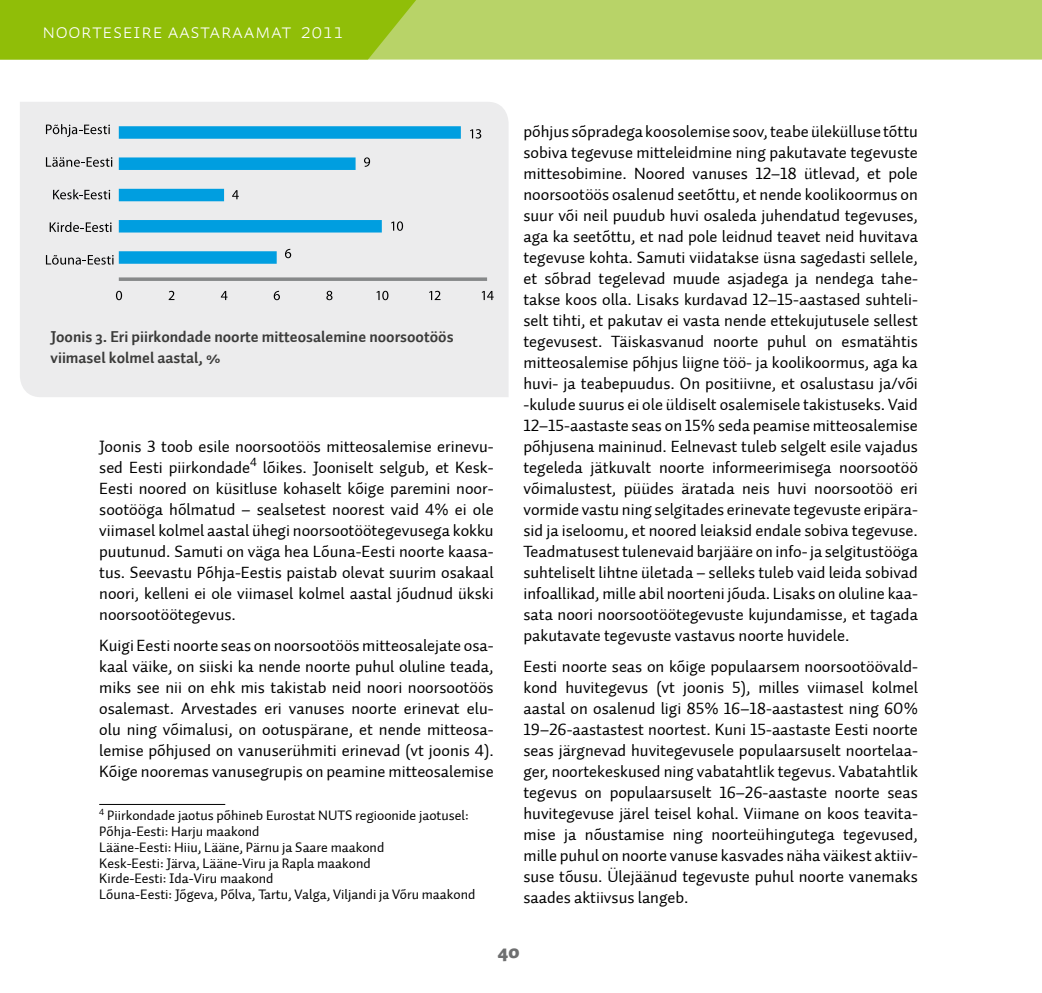
<style>
.page{position:relative;width:1042px;height:993px;background:#fff}
.page>*{position:absolute;margin:0;border:0;box-sizing:border-box;transform-origin:0 0}
.t1{font:21px "Auto 1 Light Sm Cp";color:#fff}
.t2{font:900 19.25px "Auto 1";color:#6e6f70}
.t3{font:16.62px/21px "Auto 1 Regular LF";color:#000;text-align:justify}
.t4{font:700 15.75px/21px "Auto 2";color:#3b3b3a}
.t5{font:14px/15.8px "Auto 1 Regular LF";color:#000}
</style>
<div class="page">
<div style="left:416px;top:0;width:626px;height:60px;background:#b8d368"></div>
<svg style="left:0;top:0;width:416px;height:60px;background:#92bf0e"></svg>
<div style="left:20px;top:102px;width:488px;height:295px;background:#ececed"></div>
<hr style="left:99px;top:803px;width:126px;height:1px;background:#000">
<svg style="left:119px;top:126px;width:342px;height:138px;background:#a6d5e9"></svg>
<svg style="left:119px;top:277px;width:368px;height:4px"></svg>
<svg style="left:285px;top:249px;width:6px;height:9px"></svg>
<svg style="left:391px;top:221px;width:12px;height:10px"></svg>
<svg style="left:232px;top:190px;width:7px;height:9px"></svg>
<svg style="left:364px;top:157px;width:6px;height:10px"></svg>
<svg style="left:470px;top:129px;width:11px;height:9px"></svg>
<svg style="left:116px;top:291px;width:6px;height:9px"></svg>
<svg style="left:169px;top:291px;width:5px;height:9px"></svg>
<svg style="left:221px;top:291px;width:6px;height:9px"></svg>
<svg style="left:274px;top:291px;width:6px;height:9px"></svg>
<svg style="left:326px;top:291px;width:6px;height:9px"></svg>
<svg style="left:376px;top:291px;width:12px;height:9px"></svg>
<svg style="left:429px;top:291px;width:11px;height:9px"></svg>
<svg style="left:482px;top:291px;width:12px;height:9px"></svg>
<svg style="left:46px;top:255px;width:68px;height:9px"></svg>
<svg style="left:50px;top:222px;width:62px;height:10px"></svg>
<svg style="left:53px;top:189px;width:57px;height:10px"></svg>
<svg style="left:46px;top:157px;width:66px;height:10px"></svg>
<svg style="left:46px;top:124px;width:64px;height:13px"></svg>
<p class="t1" style="left:42px;top:18px;width:303px">Noorteseire aastaraamat 2011</p>
<p class="t4" style="left:51px;top:327px;width:404px">Joonis 3. Eri piirkondade noorte mitteosalemine noorsootöös viimasel kolmel aastal, %</p>
<p class="t3" style="left:99px;top:436px;width:396px">Joonis 3 toob esile noorsootöös mitteosalemise erinevu&shy;sed Eesti piirkondade<sup>4</sup> lõikes. Jooniselt selgub, et Kesk-Eesti noored on küsitluse kohaselt kõige paremini noor&shy;sootööga hõlmatud – sealsetest noorest vaid 4% ei ole viimasel kolmel aastal ühegi noorsootöötegevusega kokku puutunud. Samuti on väga hea Lõuna-Eesti noorte kaasa&shy;tus. Seevastu Põhja-Eestis paistab olevat suurim osakaal noori, kelleni ei ole viimasel kolmel aastal jõudnud ükski noorsootöötegevus.</p>
<p class="t3" style="left:99px;top:635px;width:396px">Kuigi Eesti noorte seas on noorsootöös mitteosalejate osa&shy;kaal väike, on siiski ka nende noorte puhul oluline teada, miks see nii on ehk mis takistab neid noori noorsootöös osalemast. Arvestades eri vanuses noorte erinevat elu&shy;olu ning võimalusi, on ootuspärane, et nende mitteosa&shy;lemise põhjused on vanuserühmiti erinevad (vt joonis 4).<br>Kõige nooremas vanusegrupis on peamine mitteosalemise</p>
<p class="t5" style="left:99px;top:807px;width:378px"><sup>4</sup> Piirkondade jaotus põhineb Eurostat NUTS regioonide jaotusel:<br>Põhja-Eesti: Harju maakond<br>Lääne-Eesti: Hiiu, Lääne, Pärnu ja Saare maakond<br>Kesk-Eesti: Järva, Lääne-Viru ja Rapla maakond<br>Kirde-Eesti: Ida-Viru maakond<br>Lõuna-Eesti: Jõgeva, Põlva, Tartu, Valga, Viljandi ja Võru maakond</p>
<p class="t3" style="left:523px;top:121px;width:396px">põhjus sõpradega koosolemise soov, teabe ülekülluse tõttu sobiva tegevuse mitteleidmine ning pakutavate tegevuste mittesobimine. Noored vanuses 12–18 ütlevad, et pole noorsootöös osalenud seetõttu, et nende koolikoormus on suur või neil puudub huvi osaleda juhendatud tegevuses, aga ka seetõttu, et nad pole leidnud teavet neid huvitava tegevuse kohta. Samuti viidatakse üsna sagedasti sellele, et sõbrad tegelevad muude asjadega ja nendega tahe&shy;takse koos olla. Lisaks kurdavad 12–15-aastased suhteli&shy;selt tihti, et pakutav ei vasta nende ettekujutusele sellest tegevusest. Täiskasvanud noorte puhul on esmatähtis mitteosalemise põhjus liigne töö- ja koolikoormus, aga ka huvi- ja teabepuudus. On positiivne, et osalustasu ja/või -kulude suurus ei ole üldiselt osalemisele takistuseks. Vaid 12–15-aastaste seas on 15% seda peamise mitteosalemise põhjusena maininud. Eelnevast tuleb selgelt esile vajadus tegeleda jätkuvalt noorte informeerimisega noorsootöö võimalustest, püüdes äratada neis huvi noorsootöö eri vormide vastu ning selgitades erinevate tegevuste eripära&shy;sid ja iseloomu, et noored leiaksid endale sobiva tegevuse.<br>Teadmatusest tulenevaid barjääre on info- ja selgitustööga suhteliselt lihtne ületada – selleks tuleb vaid leida sobivad infoallikad, mille abil noorteni jõuda. Lisaks on oluline kaa&shy;sata noori noorsootöötegevuste kujundamisse, et tagada pakutavate tegevuste vastavus noorte huvidele.</p>
<p class="t3" style="left:523px;top:656px;width:396px">Eesti noorte seas on kõige populaarsem noorsootöövald&shy;kond huvitegevus (vt joonis 5), milles viimasel kolmel aastal on osalenud ligi 85% 16–18-aastastest ning 60% 19–26-aastastest noortest. Kuni 15-aastaste Eesti noorte seas järgnevad huvitegevusele populaarsuselt noortelaa&shy;ger, noortekeskused ning vabatahtlik tegevus. Vabatahtlik tegevus on populaarsuselt 16–26-aastaste noorte seas huvitegevuse järel teisel kohal. Viimane on koos teavita&shy;mise ja nõustamise ning noorteühingutega tegevused, mille puhul on noorte vanuse kasvades näha väikest aktiiv&shy;suse tõusu. Ülejäänud tegevuste puhul noorte vanemaks saades aktiivsus langeb.</p>
<p class="t2" style="left:497px;top:938px;width:24px">40</p>
</div>
